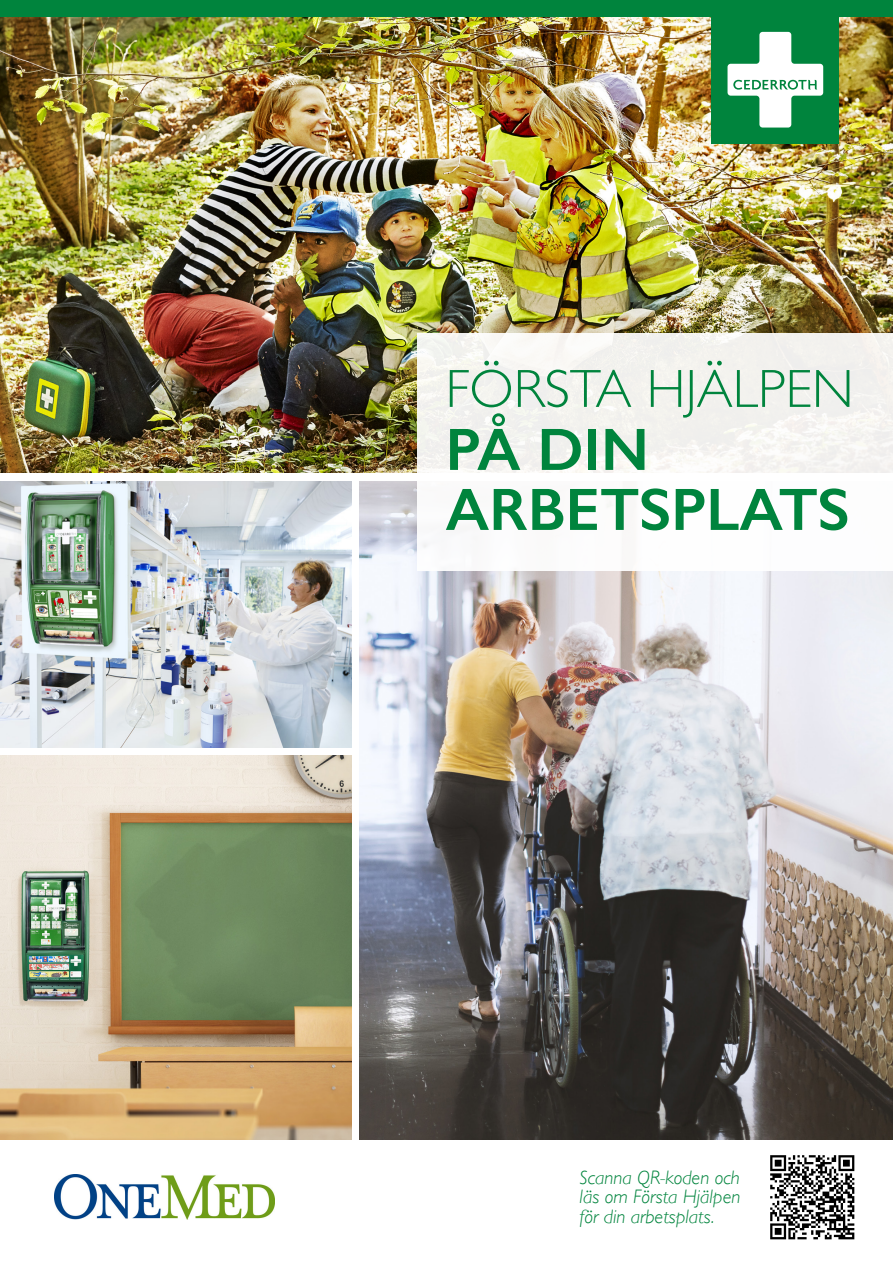
<style>
.page{position:relative;width:893px;height:1263px;background:#fff}
.page>*{position:absolute;margin:0;border:0;box-sizing:border-box;transform-origin:0 0}
.t1{font:600 60px/60px "Gill Sans";color:#00843d}
.t2{font:300 54px "Gill Sans";color:#00843d}
.Kursiv_text_grön_13{font:italic 300 19.5px/19.5px "Gill Sans";color:#00843d;text-align:justify}
</style>
<div class="page">
<img style="left:0;top:17px;width:893px;height:456px">
<img style="left:0;top:481px;width:352px;height:266px">
<img style="left:0;top:755px;width:352px;height:385px">
<img style="left:359px;top:481px;width:534px;height:659px">
<div style="left:417px;top:333px;width:476px;height:237px;background:#f9f8f4"></div>
<div style="left:0;top:0;width:893px;height:17px;background:#00843d"></div>
<img style="left:54px;top:1174px;width:220px;height:45px">
<div style="left:712px;top:0;width:127px;height:143px;background:#00843d"></div>
<svg style="left:727px;top:32px;width:96px;height:96px"></svg>
<img style="left:770px;top:1155px;width:85px;height:85px">
<p class="t2" style="left:446px;top:347px;width:410px">FÖRSTA HJÄLPEN</p>
<p class="t1" style="left:446px;top:419px;width:406px">PÅ DIN<br>ARBETSPLATS</p>
<p class="Kursiv_text_grön_13" style="left:580px;top:1167px;width:162px">Scanna QR-koden och läs om Första Hjälpen för din arbetsplats.</p>
</div>
